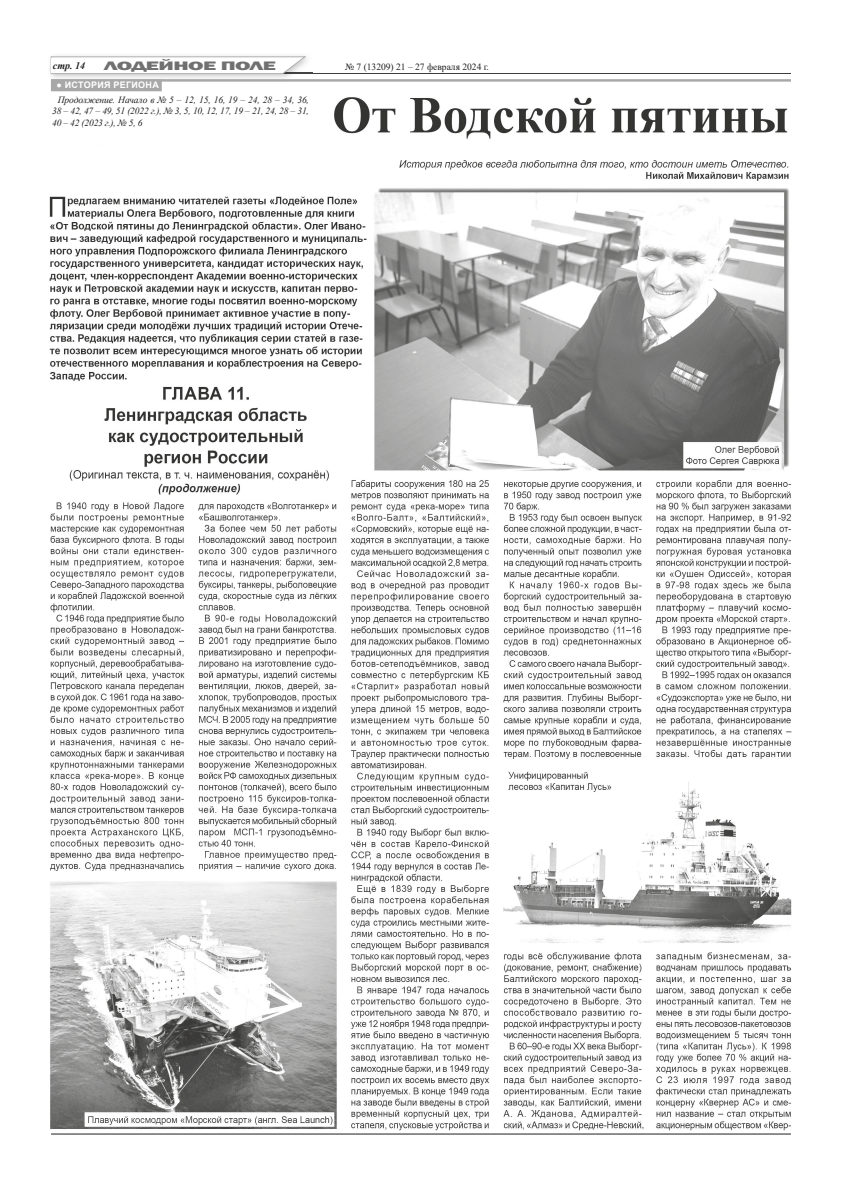
<style>
.page{position:relative;width:842px;height:1191px;background:#fff}
.page>*{position:absolute;margin:0;border:0;box-sizing:border-box;transform-origin:0 0}
.t1{font:12.6px "Franklin Gothic Heavy 6";letter-spacing:-.025em;color:#707071;scale:1.79 1}
.t2{font:italic 700 10px "Times New Roman";color:#1d1e1f}
.t3{font:italic 9.5px/11.4px "Times New Roman";letter-spacing:-.02em;color:#1d1e1f;text-align:justify}
.t4{font:9.5px "Times New Roman PSMT7";color:#1d1e1f}
.t5{font:700 9px "Arial";letter-spacing:.035em;color:#fff}
.s1{font-weight:400}
</style>
<div class="page">
<hr style="left:51px;top:1133px;width:740px;height:1px;background:#1d1e1f">
<hr style="left:282px;top:73px;width:509px;height:1px;background:#3d3d3d">
<img style="left:50px;top:56px;width:262px;height:22px">
<svg style="left:51px;top:57px;width:254px;height:17px"></svg>
<img style="left:49px;top:91px;width:743px;height:1039px">
<div style="left:52px;top:58px;width:44px;height:14px;background:#fff"></div>
<hr style="left:51px;top:79px;width:740px;height:2px;background:#a8a8a9">
<div style="left:51px;top:80px;width:110px;height:11px;background:#a8a8a9"></div>
<p class="t2" style="left:53px;top:60px;width:34px">стр. 18</p>
<h1 class="t1" style="left:104px;top:58px;width:97px">ЛОДЕЙНОЕ ПОЛЕ</h1>
<p class="t4" style="left:345px;top:60px;width:145px">№ 7 (13209) 21 – 27 февраля 2024 г.</p>
<p class="t5" style="left:57px;top:79px;width:104px"><span class="s1">●</span> ИСТОРИЯ РЕГИОНА</p>
<p class="t3" style="left:52px;top:94px;width:258px;text-indent:6px">Продолжение. Начало в № 5 – 12, 15, 16, 19 – 24, 28 – 34, 36, 38 – 42, 47 – 49, 51 (2022 г.), № 3, 5, 10, 12, 17, 19 – 21, 24, 28 – 31, 40 – 42 (2023 г.), № 5, 6</p>
<p class="t2" style="left:80px;top:59px;width:6px">4</p>
</div>
